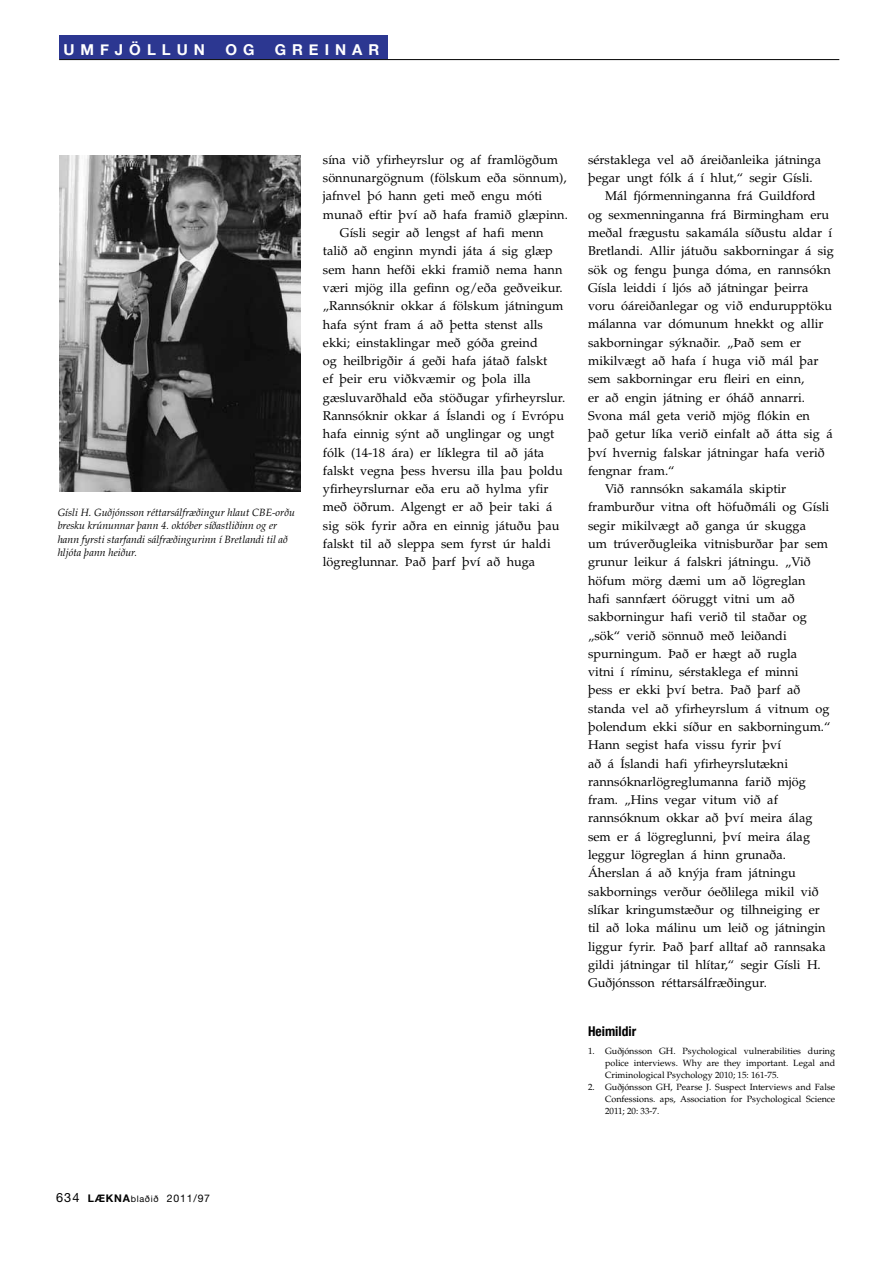
<style>
.page{position:relative;width:893px;height:1263px;background:#fff}
.page>*{position:absolute;margin:0;border:0;box-sizing:border-box;transform-origin:0 0}
.t1{font:700 15px "Helvetica Neue";letter-spacing:.4em;color:#fff}
.t2{font:700 condensed 13.5px "Helvetica Neue";color:#000}
.t3{font:12.75px "Palatino";color:#000}
.t4{font:italic 10.5px/13.5px "Palatino";color:#000}
.t5{font:10.5px "Helvetica Neue";letter-spacing:.075em;color:#000}
.t6{font:700 10.5px "Helvetica Neue";color:#000}
.t7{font:9px/12px "Palatino";color:#000;text-align:justify}
.s1{font-weight:400;font-size:12.75px}
.s2{font-size:9px}
</style>
<div class="page">
<div style="left:59px;top:36px;width:329px;height:23px;background:#2c3791"></div>
<hr style="left:59px;top:59px;width:780px;height:1px;background:#000">
<img style="left:60px;top:155px;width:241px;height:336px">
<p class="t1" style="left:63px;top:40px;width:141px">UMFJÖLL UN</p>
<p class="t1" style="left:225px;top:40px;width:31px">O G</p>
<p class="t1" style="left:275px;top:40px;width:64px">GREINA</p>
<p class="t1" style="left:368px;top:40px;width:12px">R</p>
<p class="t4" style="left:58px;top:506px;width:239px">Gísli H. Guðjónsson réttarsálfræðingur hlaut CBE-orðu bresku krúnunnar þann 4. október síðastliðinn og er hann fyrsti starfandi sálfræðingurinn í Bretlandi til að hljóta þann heiður.</p>
<p class="t3" style="left:323px;top:152px;width:237px">sína við yfirheyrslur og af framlögðum</p>
<p class="t3" style="left:323px;top:170px;width:245px">sönnunargögnum (fölskum eða sönnum),</p>
<p class="t3" style="left:323px;top:189px;width:221px">jafnvel þó hann geti með engu móti</p>
<p class="t3" style="left:323px;top:207px;width:246px">munað eftir því að hafa framið glæpinn.</p>
<p class="t3" style="left:340px;top:225px;width:205px">Gísli segir að lengst af hafi menn</p>
<p class="t3" style="left:323px;top:243px;width:231px">talið að enginn myndi játa á sig glæp</p>
<p class="t3" style="left:323px;top:262px;width:241px">sem hann hefði ekki framið nema hann</p>
<p class="t3" style="left:323px;top:280px;width:241px">væri mjög illa gefinn og/eða geðveikur.</p>
<p class="t3" style="left:323px;top:298px;width:242px">„Rannsóknir okkar á fölskum játningum</p>
<p class="t3" style="left:323px;top:317px;width:222px">hafa sýnt fram á að þetta stenst alls</p>
<p class="t3" style="left:323px;top:335px;width:216px">ekki; einstaklingar með góða greind</p>
<p class="t3" style="left:323px;top:353px;width:226px">og heilbrigðir á geði hafa játað falskt</p>
<p class="t3" style="left:323px;top:372px;width:209px">ef þeir eru viðkvæmir og þola illa</p>
<p class="t3" style="left:323px;top:390px;width:244px">gæsluvarðhald eða stöðugar yfirheyrslur.</p>
<p class="t3" style="left:323px;top:408px;width:243px">Rannsóknir okkar á Íslandi og í Evrópu</p>
<p class="t3" style="left:323px;top:426px;width:233px">hafa einnig sýnt að unglingar og ungt</p>
<p class="t3" style="left:323px;top:445px;width:223px">fólk (14-18 ára) er líklegra til að játa</p>
<p class="t3" style="left:323px;top:463px;width:241px">falskt vegna þess hversu illa þau þoldu</p>
<p class="t3" style="left:323px;top:481px;width:227px">yfirheyrslurnar eða eru að hylma yfir</p>
<p class="t3" style="left:323px;top:500px;width:231px">með öðrum. Algengt er að þeir taki á</p>
<p class="t3" style="left:323px;top:518px;width:238px">sig sök fyrir aðra en einnig játuðu þau</p>
<p class="t3" style="left:323px;top:536px;width:229px">falskt til að sleppa sem fyrst úr haldi</p>
<p class="t3" style="left:323px;top:554px;width:214px">lögreglunnar. Það þarf því að huga</p>
<p class="t3" style="left:588px;top:152px;width:234px">sérstaklega vel að áreiðanleika játninga</p>
<p class="t3" style="left:588px;top:170px;width:226px">þegar ungt fólk á í hlut,“ segir Gísli.</p>
<p class="t3" style="left:605px;top:188px;width:212px">Mál fjórmenninganna frá Guildford</p>
<p class="t3" style="left:588px;top:207px;width:243px">og sexmenninganna frá Birmingham eru</p>
<p class="t3" style="left:588px;top:225px;width:246px">meðal frægustu sakamála síðustu aldar í</p>
<p class="t3" style="left:588px;top:243px;width:247px">Bretlandi. Allir játuðu sakborningar á sig</p>
<p class="t3" style="left:588px;top:262px;width:244px">sök og fengu þunga dóma, en rannsókn</p>
<p class="t3" style="left:588px;top:280px;width:222px">Gísla leiddi í ljós að játningar þeirra</p>
<p class="t3" style="left:588px;top:298px;width:246px">voru óáreiðanlegar og við endurupptöku</p>
<p class="t3" style="left:588px;top:317px;width:237px">málanna var dómunum hnekkt og allir</p>
<p class="t3" style="left:588px;top:335px;width:215px">sakborningar sýknaðir. „Það sem er</p>
<p class="t3" style="left:588px;top:353px;width:232px">mikilvægt að hafa í huga við mál þar</p>
<p class="t3" style="left:588px;top:371px;width:218px">sem sakborningar eru fleiri en einn,</p>
<p class="t3" style="left:588px;top:390px;width:219px">er að engin játning er óháð annarri.</p>
<p class="t3" style="left:588px;top:408px;width:223px">Svona mál geta verið mjög flókin en</p>
<p class="t3" style="left:588px;top:426px;width:246px">það getur líka verið einfalt að átta sig á</p>
<p class="t3" style="left:588px;top:445px;width:238px">því hvernig falskar játningar hafa verið</p>
<p class="t3" style="left:588px;top:463px;width:88px">fengnar fram.“</p>
<p class="t3" style="left:605px;top:481px;width:183px">Við rannsókn sakamála skiptir</p>
<p class="t3" style="left:588px;top:500px;width:243px">framburður vitna oft höfuðmáli og Gísli</p>
<p class="t3" style="left:588px;top:518px;width:219px">segir mikilvægt að ganga úr skugga</p>
<p class="t3" style="left:588px;top:536px;width:242px">um trúverðugleika vitnisburðar þar sem</p>
<p class="t3" style="left:588px;top:554px;width:224px">grunur leikur á falskri játningu. „Við</p>
<p class="t3" style="left:588px;top:573px;width:219px">höfum mörg dæmi um að lögreglan</p>
<p class="t3" style="left:588px;top:591px;width:208px">hafi sannfært óöruggt vitni um að</p>
<p class="t3" style="left:588px;top:609px;width:220px">sakborningur hafi verið til staðar og</p>
<p class="t3" style="left:588px;top:628px;width:200px">„sök“ verið sönnuð með leiðandi</p>
<p class="t3" style="left:588px;top:646px;width:211px">spurningum. Það er hægt að rugla</p>
<p class="t3" style="left:588px;top:664px;width:212px">vitni í ríminu, sérstaklega ef minni</p>
<p class="t3" style="left:588px;top:682px;width:214px">þess er ekki því betra. Það þarf að</p>
<p class="t3" style="left:588px;top:701px;width:243px">standa vel að yfirheyrslum á vitnum og</p>
<p class="t3" style="left:588px;top:719px;width:244px">þolendum ekki síður en sakborningum.“</p>
<p class="t3" style="left:588px;top:737px;width:195px">Hann segist hafa vissu fyrir því</p>
<p class="t3" style="left:588px;top:756px;width:202px">að á Íslandi hafi yfirheyrslutækni</p>
<p class="t3" style="left:588px;top:774px;width:219px">rannsóknarlögreglumanna farið mjög</p>
<p class="t3" style="left:588px;top:792px;width:191px">fram. „Hins vegar vitum við af</p>
<p class="t3" style="left:588px;top:811px;width:226px">rannsóknum okkar að því meira álag</p>
<p class="t3" style="left:588px;top:829px;width:224px">sem er á lögreglunni, því meira álag</p>
<p class="t3" style="left:588px;top:847px;width:199px">leggur lögreglan á hinn grunaða.</p>
<p class="t3" style="left:588px;top:865px;width:209px">Áherslan á að knýja fram játningu</p>
<p class="t3" style="left:588px;top:884px;width:232px">sakbornings verður óeðlilega mikil við</p>
<p class="t3" style="left:588px;top:902px;width:233px">slíkar kringumstæður og tilhneiging er</p>
<p class="t3" style="left:588px;top:920px;width:239px">til að loka málinu um leið og játningin</p>
<p class="t3" style="left:588px;top:939px;width:239px">liggur fyrir. Það þarf alltaf að rannsaka</p>
<p class="t3" style="left:588px;top:957px;width:234px">gildi játningar til hlítar,“ segir Gísli H.</p>
<p class="t3" style="left:588px;top:975px;width:180px">Guðjónsson réttarsálfræðingur.</p>
<p class="t2" style="left:588px;top:1023px;width:50px">Heimildir</p>
<p class="t7" style="left:605px;top:1045px;width:232px;text-indent:-17px">1. Guðjónsson GH. Psychological vulnerabilities during police interviews. Why are they important. Legal and Criminological Psychology 2010; 15: 161-75.</p>
<p class="t7" style="left:605px;top:1081px;width:232px;text-indent:-17px">2. Guðjónsson GH, Pearse J. Suspect Interviews and False Confessions. aps, Association for Psychological Science 2011; 20: 33-7.</p>
<p class="t6" style="left:56px;top:1192px;width:41px"><span class="s1">634</span> LÆKNA</p>
<p class="t5" style="left:131px;top:1192px;width:81px"><span class="s2">blaðið</span> 2011/97</p>
</div>
